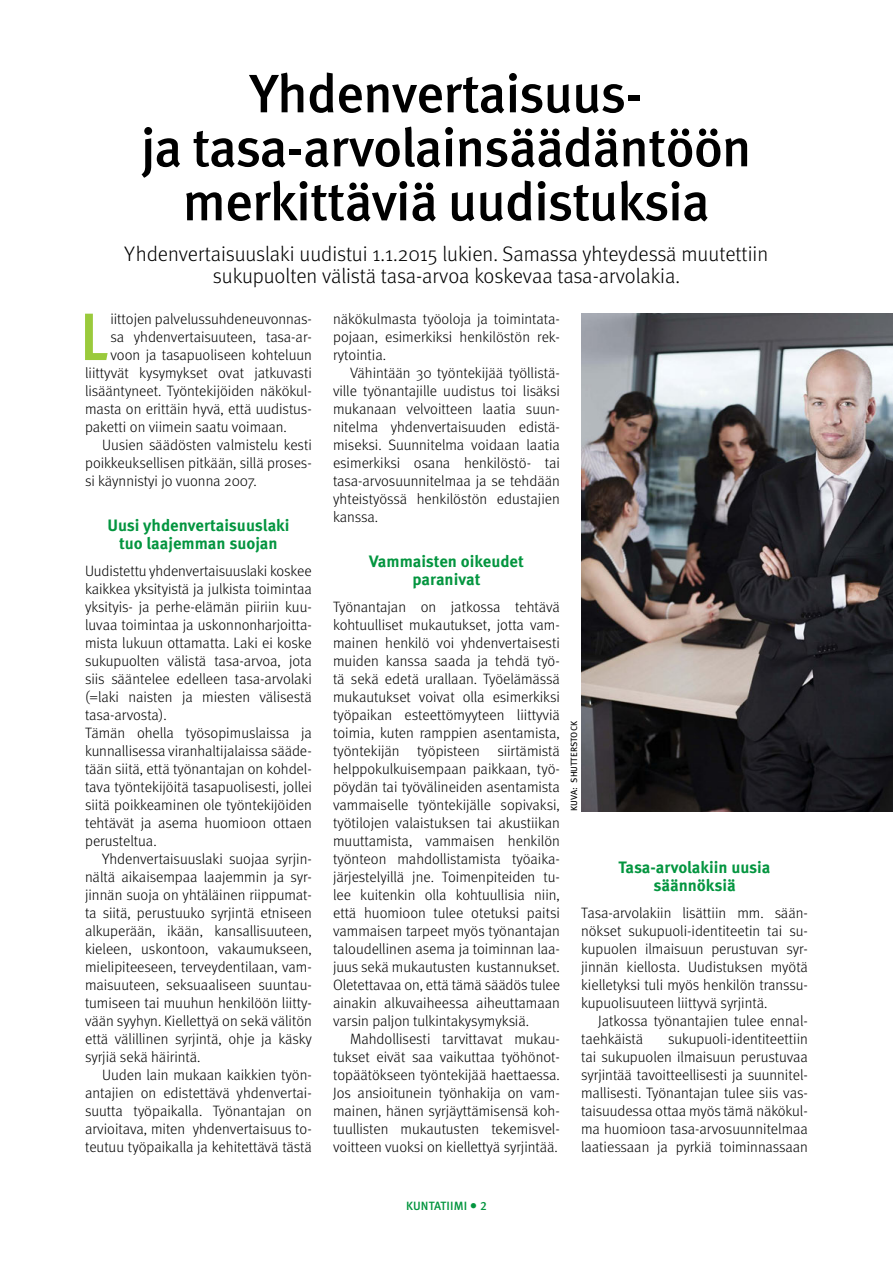
<style>
.page{position:relative;width:893px;height:1263px;background:#fff}
.page>*{position:absolute;margin:0;border:0;box-sizing:border-box;transform-origin:0 0}
.leipis_met_10_12_ANF{font:700 67.05px "Meta Cond OT";color:#9aca3c}
.ots_met_1{font:500 54px/54px "Meta OT";letter-spacing:-.025em;color:#000;text-align:center}
.ingr_met{font:300 21px/22.5px "Meta OT";letter-spacing:-.005em;color:#000;text-align:center}
.väliots_met_1{font:700 16.5px/18px "Meta OT";color:#03953f;text-align:center}
.leipis_met_10_12{font:300 15px/18px "Meta OT";letter-spacing:-.005em;color:#000;text-align:justify}
.leipis_met_10_12_EI{font:300 15px/18px "Meta OT";letter-spacing:-.005em;color:#000;text-align:justify}
.leipis_met_10_12_ANF-2{font:300 15px "Meta OT";color:#000}
.leipis_met_10_12_EI-2{font:500 12px "Meta OT";letter-spacing:.01em;color:#03953f}
.kuvaaja_6_8_EI_SIS{font:9px "Meta OT";letter-spacing:.01em;color:#000}
.s1{font-size:15px}
</style>
<div class="page">
<img style="left:581px;top:313px;width:312px;height:498px">
<p class="ots_met_1" style="left:141px;top:67px;width:613px">Yhdenvertaisuus-<br>ja tasa-arvolainsäädäntöön merkittäviä uudistuksia</p>
<p class="ingr_met" style="left:125px;top:242px;width:645px">Yhdenvertaisuuslaki uudistui 1.1.2015 lukien. Samassa yhteydessä muutettiin sukupuolten välistä tasa-arvoa koskevaa tasa-arvolakia.</p>
<p class="leipis_met_10_12_ANF" style="left:80px;top:294px;width:29px">L</p>
<p class="leipis_met_10_12_ANF-2" style="left:110px;top:310px;width:203px">iittojen palvelussuhdeneuvonnas-</p>
<p class="leipis_met_10_12_ANF-2" style="left:110px;top:328px;width:203px">sa yhdenvertaisuuteen, tasa-ar-</p>
<p class="leipis_met_10_12_ANF-2" style="left:110px;top:346px;width:203px">voon ja tasapuoliseen kohteluun</p>
<p class="leipis_met_10_12_ANF-2" style="left:85px;top:364px;width:228px">liittyvät kysymykset ovat jatkuvasti</p>
<p class="leipis_met_10_12_ANF-2" style="left:85px;top:382px;width:228px">lisääntyneet. Työntekijöiden näkökul-</p>
<p class="leipis_met_10_12_ANF-2" style="left:85px;top:400px;width:228px">masta on erittäin hyvä, että uudistus-</p>
<p class="leipis_met_10_12_ANF-2" style="left:85px;top:418px;width:203px">paketti on viimein saatu voimaan.</p>
<p class="leipis_met_10_12" style="left:85px;top:436px;width:228px;text-indent:17px">Uusien säädösten valmistelu kesti poikkeuksellisen pitkään, sillä proses&shy;si käynnistyi jo vuonna 2007.</p>
<p class="väliots_met_1" style="left:107px;top:516px;width:184px">Uusi yhdenvertaisuuslaki tuo laajemman suojan</p>
<p class="leipis_met_10_12_EI" style="left:85px;top:562px;width:228px">Uudistettu yhdenvertaisuuslaki koskee kaikkea yksityistä ja julkista toimintaa yksityis- ja perhe-elämän piiriin kuu&shy;luvaa toimintaa ja uskonnonharjoitta&shy;mista lukuun ottamatta. Laki ei koske sukupuolten välistä tasa-arvoa, jota siis sääntelee edelleen tasa-arvolaki (=laki naisten ja miesten välisestä tasa-arvosta).</p>
<p class="leipis_met_10_12_EI" style="left:85px;top:724px;width:228px">Tämän ohella työsopimuslaissa ja kunnallisessa viranhaltijalaissa sääde&shy;tään siitä, että työnantajan on kohdel&shy;tava työntekijöitä tasapuolisesti, jollei siitä poikkeaminen ole työntekijöiden tehtävät ja asema huomioon ottaen perusteltua.</p>
<p class="leipis_met_10_12" style="left:85px;top:850px;width:228px;text-indent:17px">Yhdenvertaisuuslaki suojaa syrjin&shy;nältä aikaisempaa laajemmin ja syr&shy;jinnän suoja on yhtäläinen riippumat&shy;ta siitä, perustuuko syrjintä etniseen alkuperään, ikään, kansallisuuteen, kieleen, uskontoon, vakaumukseen, mielipiteeseen, terveydentilaan, vam&shy;maisuuteen, seksuaaliseen suuntau&shy;tumiseen tai muuhun henkilöön liitty&shy;vään syyhyn. Kiellettyä on sekä välitön että välillinen syrjintä, ohje ja käsky syrjiä sekä häirintä.</p>
<p class="leipis_met_10_12" style="left:85px;top:1066px;width:228px;text-indent:17px">Uuden lain mukaan kaikkien työn&shy;antajien on edistettävä yhdenvertai&shy;suutta työpaikalla. Työnantajan on arvioitava, miten yhdenvertaisuus to&shy;teutuu työpaikalla ja kehitettävä tästä</p>
<p class="leipis_met_10_12" style="left:333px;top:310px;width:228px">näkökulmasta työoloja ja toimintata&shy;pojaan, esimerkiksi henkilöstön rek&shy;rytointia.</p>
<p class="leipis_met_10_12" style="left:333px;top:364px;width:228px;text-indent:17px">Vähintään 30 työntekijää työllistä&shy;ville työnantajille uudistus toi lisäksi mukanaan velvoitteen laatia suun&shy;nitelma yhdenvertaisuuden edistä&shy;miseksi. Suunnitelma voidaan laatia esimerkiksi osana henkilöstö- tai tasa-arvosuunnitelmaa ja se tehdään yhteistyössä henkilöstön edustajien kanssa.</p>
<p class="väliots_met_1" style="left:369px;top:552px;width:156px">Vammaisten oikeudet paranivat</p>
<p class="leipis_met_10_12_EI" style="left:333px;top:598px;width:228px">Työnantajan on jatkossa tehtävä kohtuulliset mukautukset, jotta vam&shy;mainen henkilö voi yhdenvertaisesti muiden kanssa saada ja tehdä työ&shy;tä sekä edetä urallaan. Työelämässä mukautukset voivat olla esimerkiksi työpaikan esteettömyyteen liittyviä toimia, kuten ramppien asentamista, työntekijän työpisteen siirtämistä helppokulkuisempaan paikkaan, työ&shy;pöydän tai työvälineiden asentamista vammaiselle työntekijälle sopivaksi, työtilojen valaistuksen tai akustiikan muuttamista, vammaisen henkilön työnteon mahdollistamista työaika&shy;järjestelyillä jne. Toimenpiteiden tu&shy;lee kuitenkin olla kohtuullisia niin, että huomioon tulee otetuksi paitsi vammaisen tarpeet myös työnantajan taloudellinen asema ja toiminnan laa&shy;juus sekä mukautusten kustannukset.<br>Oletettavaa on, että tämä säädös tulee ainakin alkuvaiheessa aiheuttamaan varsin paljon tulkintakysymyksiä.</p>
<p class="leipis_met_10_12" style="left:333px;top:1030px;width:228px;text-indent:17px">Mahdollisesti tarvittavat mukau&shy;tukset eivät saa vaikuttaa työhönot&shy;topäätökseen työntekijää haettaessa.<br>Jos ansioitunein työnhakija on vam&shy;mainen, hänen syrjäyttämisensä koh&shy;tuullisten mukautusten tekemisvel&shy;voitteen vuoksi on kiellettyä syrjintää.</p>
<p class="kuvaaja_6_8_EI_SIS" style="left:569px;top:811px;width:92px;rotate:-90deg">KUVA: SHUTTERSTOCK</p>
<p class="väliots_met_1" style="left:619px;top:858px;width:153px">Tasa-arvolakiin uusia säännöksiä</p>
<p class="leipis_met_10_12_EI" style="left:581px;top:904px;width:228px">Tasa-arvolakiin lisättiin mm. sään&shy;nökset sukupuoli-identiteetin tai su&shy;kupuolen ilmaisuun perustuvan syr&shy;jinnän kiellosta. Uudistuksen myötä kielletyksi tuli myös henkilön transsu&shy;kupuolisuuteen liittyvä syrjintä.</p>
<p class="leipis_met_10_12" style="left:581px;top:1012px;width:228px;text-indent:17px">Jatkossa työnantajien tulee ennal&shy;taehkäistä</p>
<p class="leipis_met_10_12" style="left:581px;top:1030px;width:228px;text-indent:87px">sukupuoli-identiteettiin tai sukupuolen ilmaisuun perustuvaa syrjintää tavoitteellisesti ja suunnitel&shy;mallisesti. Työnantajan tulee siis vas&shy;taisuudessa ottaa myös tämä näkökul&shy;ma huomioon tasa-arvosuunnitelmaa laatiessaan ja pyrkiä toiminnassaan</p>
<p class="leipis_met_10_12_EI-2" style="left:406px;top:1198px;width:82px">KUNTATIIMI <span class="s1">•</span> 2</p>
</div>
